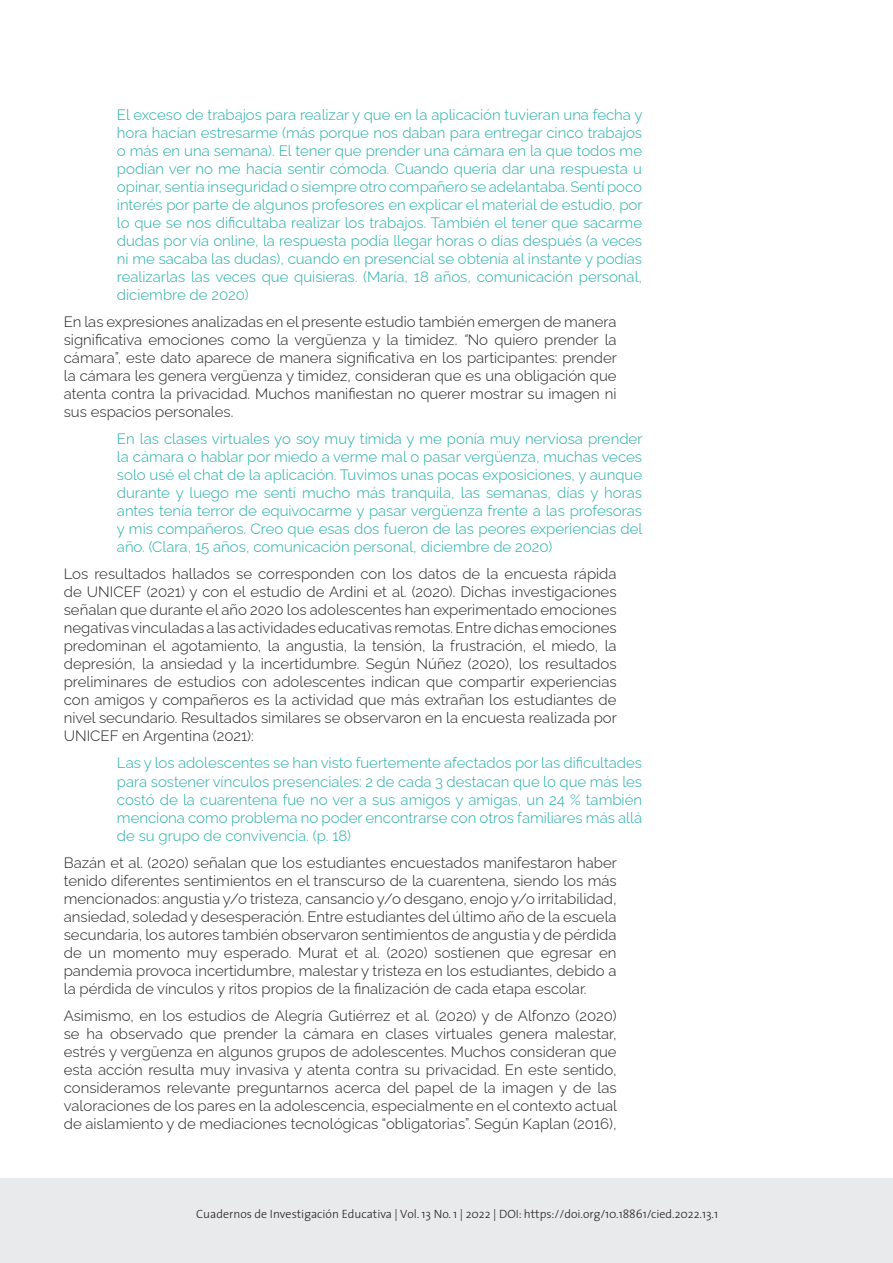
<style>
.page{position:relative;width:893px;height:1263px;background:#fff}
.page>*{position:absolute;margin:0;border:0;box-sizing:border-box;transform-origin:0 0}
.t1{font:300 15px/18px "Raleway";color:#231f20;text-align:justify}
.t2{font:300 15px/18px "Raleway";color:#21ada8;text-align:justify}
.t3{font:300 12px "The Sans";color:#231f20}
.s1{font-style:italic}
</style>
<div class="page">
<div style="left:0;top:1178px;width:893px;height:85px;background:#e9eaeb"></div>
<p class="t2" style="left:117px;top:104px;width:527px">El exceso de trabajos para realizar y que en la aplicación tuvieran una fecha y hora hacían estresarme (más porque nos daban para entregar cinco trabajos o más en una semana). El tener que prender una cámara en la que todos me podían ver no me hacía sentir cómoda. Cuando quería dar una respuesta u opinar, sentía inseguridad o siempre otro compañero se adelantaba. Sentí poco interés por parte de algunos profesores en explicar el material de estudio, por lo que se nos dificultaba realizar los trabajos. También el tener que sacarme dudas por vía online, la respuesta podía llegar horas o días después (a veces ni me sacaba las dudas), cuando en presencial se obtenía al instante y podías realizarlas las veces que quisieras. (María, 18 años, comunicación personal, diciembre de 2020)</p>
<p class="t1" style="left:64px;top:311px;width:555px">En las expresiones analizadas en el presente estudio también emergen de manera significativa emociones como la vergüenza y la timidez. <span class="s1">“</span>No quiero prender la cámara”, este dato aparece de manera significativa en los participantes: prender la cámara les genera vergüenza y timidez, consideran que es una obligación que atenta contra la privacidad. Muchos manifiestan no querer mostrar su imagen ni sus espacios personales.</p>
<p class="t2" style="left:117px;top:428px;width:527px">En las clases virtuales yo soy muy tímida y me ponía muy nerviosa prender la cámara o hablar por miedo a verme mal o pasar vergüenza, muchas veces solo usé el chat de la aplicación. Tuvimos unas pocas exposiciones, y aunque durante y luego me sentí mucho más tranquila, las semanas, días y horas antes tenía terror de equivocarme y pasar vergüenza frente a las profesoras y mis compañeros. Creo que esas dos fueron de las peores experiencias del año. (Clara, 15 años, comunicación personal, diciembre de 2020)</p>
<p class="t1" style="left:64px;top:563px;width:555px">Los resultados hallados se corresponden con los datos de la encuesta rápida de UNICEF (2021) y con el estudio de Ardini et al. (2020). Dichas investigaciones señalan que durante el año 2020 los adolescentes han experimentado emociones negativas vinculadas a las actividades educativas remotas. Entre dichas emociones predominan el agotamiento, la angustia, la tensión, la frustración, el miedo, la depresión, la ansiedad y la incertidumbre. Según Núñez (2020), los resultados preliminares de estudios con adolescentes indican que compartir experiencias con amigos y compañeros es la actividad que más extrañan los estudiantes de nivel secundario. Resultados similares se observaron en la encuesta realizada por UNICEF en Argentina (2021):</p>
<p class="t2" style="left:117px;top:752px;width:527px">Las y los adolescentes se han visto fuertemente afectados por las dificultades para sostener vínculos presenciales: 2 de cada 3 destacan que lo que más les costó de la cuarentena fue no ver a sus amigos y amigas, un 24 % también menciona como problema no poder encontrarse con otros familiares más allá de su grupo de convivencia. (p. 18)</p>
<p class="t1" style="left:64px;top:851px;width:555px">Bazán et al. (2020) señalan que los estudiantes encuestados manifestaron haber tenido diferentes sentimientos en el transcurso de la cuarentena, siendo los más mencionados: angustia y/o tristeza, cansancio y/o desgano, enojo y/o irritabilidad, ansiedad, soledad y desesperación. Entre estudiantes del último año de la escuela secundaria, los autores también observaron sentimientos de angustia y de pérdida de un momento muy esperado. Murat et al. (2020) sostienen que egresar en pandemia provoca incertidumbre, malestar y tristeza en los estudiantes, debido a la pérdida de vínculos y ritos propios de la finalización de cada etapa escolar.</p>
<p class="t1" style="left:64px;top:1004px;width:555px">Asimismo, en los estudios de Alegría Gutiérrez et al. (2020) y de Alfonzo (2020) se ha observado que prender la cámara en clases virtuales genera malestar, estrés y vergüenza en algunos grupos de adolescentes. Muchos consideran que esta acción resulta muy invasiva y atenta contra su privacidad. En este sentido, consideramos relevante preguntarnos acerca del papel de la imagen y de las valoraciones de los pares en la adolescencia, especialmente en el contexto actual de aislamiento y de mediaciones tecnológicas “obligatorias”. Según Kaplan (2016),</p>
<p class="t3" style="left:196px;top:1204px;width:523px">Cuadernos de Investigación Educativa | Vol. 13 No. 1 | 2022 | DOI: https://doi.org/10.18861/cied.2022.13.1</p>
</div>
